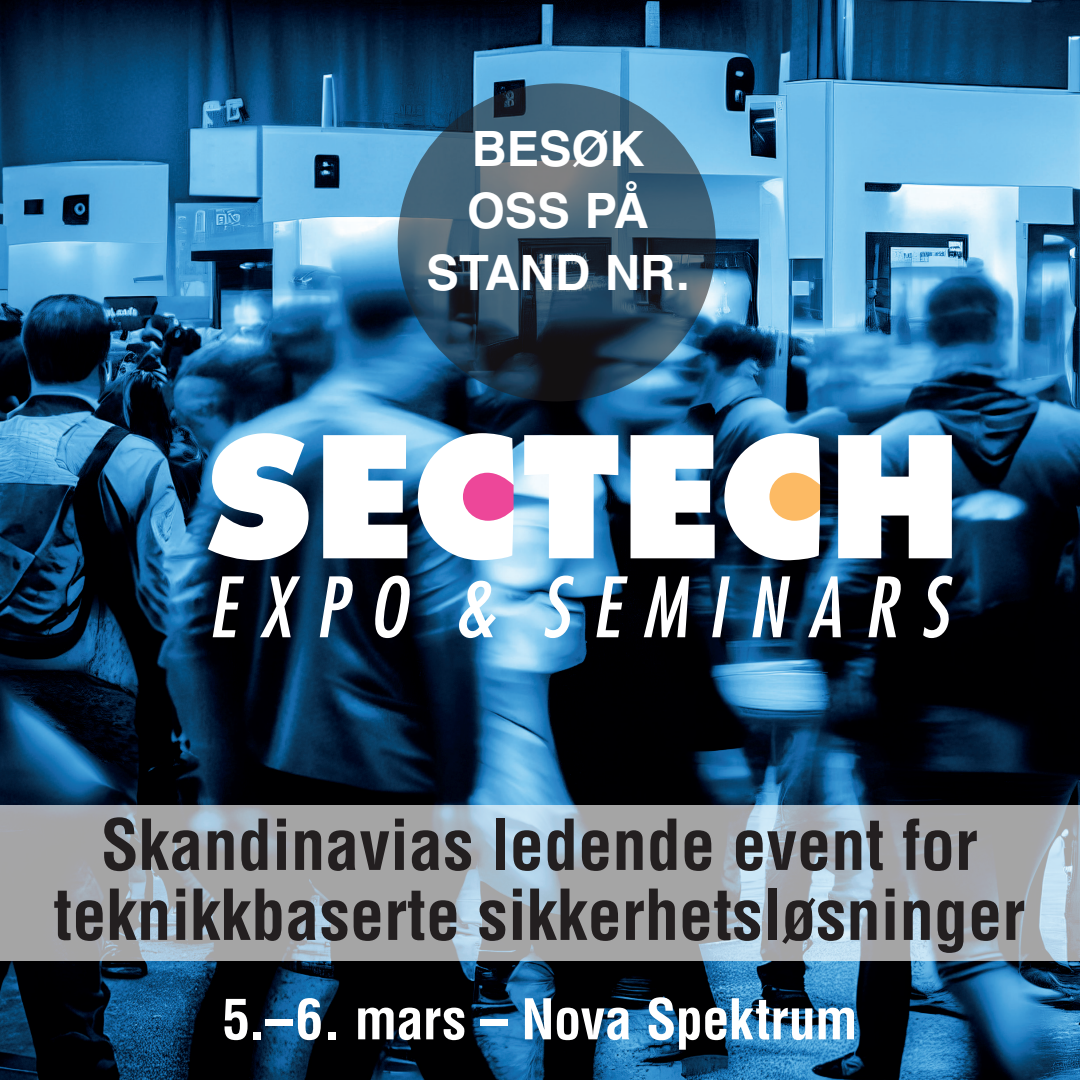
<style>
.page{position:relative;width:1080px;height:1080px;background:#fff}
.page>*{position:absolute;margin:0;border:0;box-sizing:border-box;transform-origin:0 0}
.t1{font:700 condensed 68.5px/70px "Helvetica LT Std";color:#231f20;text-align:center}
.t2{font:700 condensed 54.8px "Helvetica LT Std";letter-spacing:-.01em;color:#fff}
.t3{font:700 48.8px/62px "Helvetica LT Std";letter-spacing:-.005em;color:#fff;text-align:center}
</style>
<div class="page">
<img style="left:0;top:0;width:1080px;height:1080px">
<svg style="left:208px;top:433px;width:101px;height:127px"></svg>
<svg style="left:323px;top:435px;width:84px;height:123px"></svg>
<svg style="left:418px;top:433px;width:96px;height:127px"></svg>
<svg style="left:524px;top:435px;width:94px;height:123px"></svg>
<svg style="left:631px;top:435px;width:84px;height:123px"></svg>
<svg style="left:724px;top:433px;width:96px;height:127px"></svg>
<svg style="left:838px;top:435px;width:114px;height:123px"></svg>
<svg style="left:213px;top:576px;width:31px;height:61px"></svg>
<svg style="left:260px;top:576px;width:40px;height:61px"></svg>
<svg style="left:320px;top:576px;width:35px;height:61px"></svg>
<svg style="left:372px;top:576px;width:41px;height:62px"></svg>
<svg style="left:458px;top:581px;width:38px;height:57px"></svg>
<svg style="left:544px;top:576px;width:30px;height:62px"></svg>
<svg style="left:596px;top:576px;width:32px;height:61px"></svg>
<svg style="left:644px;top:576px;width:45px;height:61px"></svg>
<svg style="left:712px;top:576px;width:18px;height:61px"></svg>
<svg style="left:752px;top:576px;width:38px;height:61px"></svg>
<svg style="left:808px;top:576px;width:33px;height:61px"></svg>
<svg style="left:868px;top:576px;width:35px;height:61px"></svg>
<svg style="left:923px;top:576px;width:30px;height:62px"></svg>
<svg style="left:398px;top:83px;width:318px;height:318px;background:#375062"></svg>
<svg style="left:0;top:805px;width:1080px;height:155px;background:#a8afb5"></svg>
<p class="t3" style="left:427px;top:117px;width:265px">BESØK<br>OSS PÅ<br>STAND NR.</p>
<p class="t1" style="left:53px;top:810px;width:973px">Skandinavias ledende event for teknikkbaserte sikkerhetsløsninger</p>
<p class="t2" style="left:222px;top:985px;width:637px">5.–6. mars – Nova Spektrum</p>
</div>
